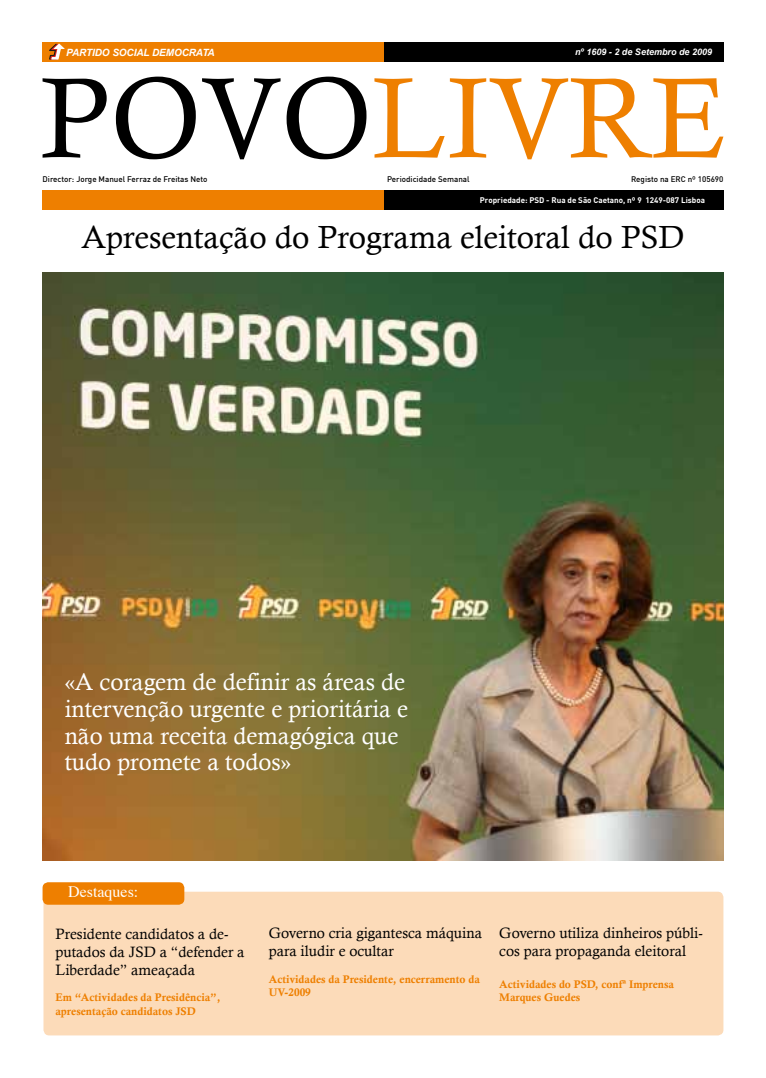
<style>
.page{position:relative;width:766px;height:1078px;background:#fff}
.page>*{position:absolute;margin:0;border:0;box-sizing:border-box;transform-origin:0 0}
.t1{font:32px "Calisto";color:#000}
.t2{font:24px/26.7px "Calisto";color:#fff}
.t3{font:16px "Times";color:#fff}
.t4{font:15px/18px "Calisto";color:#000}
.t5{font:11px/13.2px "Calis MT Bol";color:#ee7f00}
.t6{font:italic 700 10px "Arial";letter-spacing:-.01em;color:#fff}
.t7{font:italic 700 9px "Arial";color:#fff}
.t8{font:500 8px "DIN";color:#000}
.t9{font:700 8px "DIN";color:#fff}
</style>
<div class="page">
<div style="left:43px;top:190px;width:341px;height:19px;background:#ee7f00"></div>
<div style="left:384px;top:190px;width:339px;height:19px;background:#000"></div>
<div style="left:43px;top:43px;width:341px;height:19px;background:#ee7f00"></div>
<div style="left:384px;top:43px;width:339px;height:19px;background:#000"></div>
<svg style="left:49px;top:44px;width:16px;height:16px"></svg>
<div style="left:43px;top:891px;width:680px;height:144px;background:#fcdbb9;border-radius:6px"></div>
<div style="left:43px;top:882px;width:141px;height:22px;background:#ee7f00;border-radius:6px"></div>
<svg style="left:43px;top:77px;width:323px;height:82px"></svg>
<svg style="left:374px;top:78px;width:349px;height:81px"></svg>
<img style="left:43px;top:272px;width:680px;height:588px">
<p class="t6" style="left:66px;top:47px;width:150px">PARTIDO SOCIAL DEMOCRATA</p>
<p class="t7" style="left:591px;top:47px;width:86px">nº 1594 - 15 d A il</p>
<p class="t7" style="left:575px;top:47px;width:138px">nº 1609 - 2 de Setembro de 2009</p>
<p class="t8" style="left:43px;top:174px;width:166px">Director: Jorge Manuel Ferraz de Freitas Neto</p>
<p class="t8" style="left:387px;top:174px;width:84px">Periodicidade Semanal</p>
<p class="t8" style="left:631px;top:174px;width:94px">Registo na ERC nº 105690</p>
<p class="t9" style="left:480px;top:194px;width:226px">Propriedade: PSD - Rua de São Caetano, nº 9 1249-087 Lisboa</p>
<h1 class="t1" style="left:81px;top:218px;width:604px">Apresentação do Programa eleitoral do PSD</h1>
<h2 class="t2" style="left:65px;top:668px;width:345px">«A coragem de definir as áreas de intervenção urgente e prioritária e não uma receita demagógica que tudo promete a todos»</h2>
<p class="t3" style="left:68px;top:876px;width:72px">Destaques:</p>
<p class="t4" style="left:55px;top:924px;width:191px">Presidente candidatos a de&shy;putados da JSD a “defender a<br>Liberdade” ameaçada</p>
<p class="t5" style="left:55px;top:990px;width:167px">Em “Actividades da Presidência”, apresentação candidatos JSD</p>
<p class="t4" style="left:269px;top:923px;width:215px">Governo cria gigantesca máquina para iludir e ocultar</p>
<p class="t5" style="left:269px;top:972px;width:212px">Actividades da Presidente, encerramento da<br>UV-2009</p>
<p class="t4" style="left:499px;top:923px;width:205px">Governo utiliza dinheiros públi&shy;cos para propaganda eleitoral</p>
<p class="t5" style="left:499px;top:976px;width:176px">Actividades do PSD, confª Imprensa<br>Marques Guedes</p>
</div>
